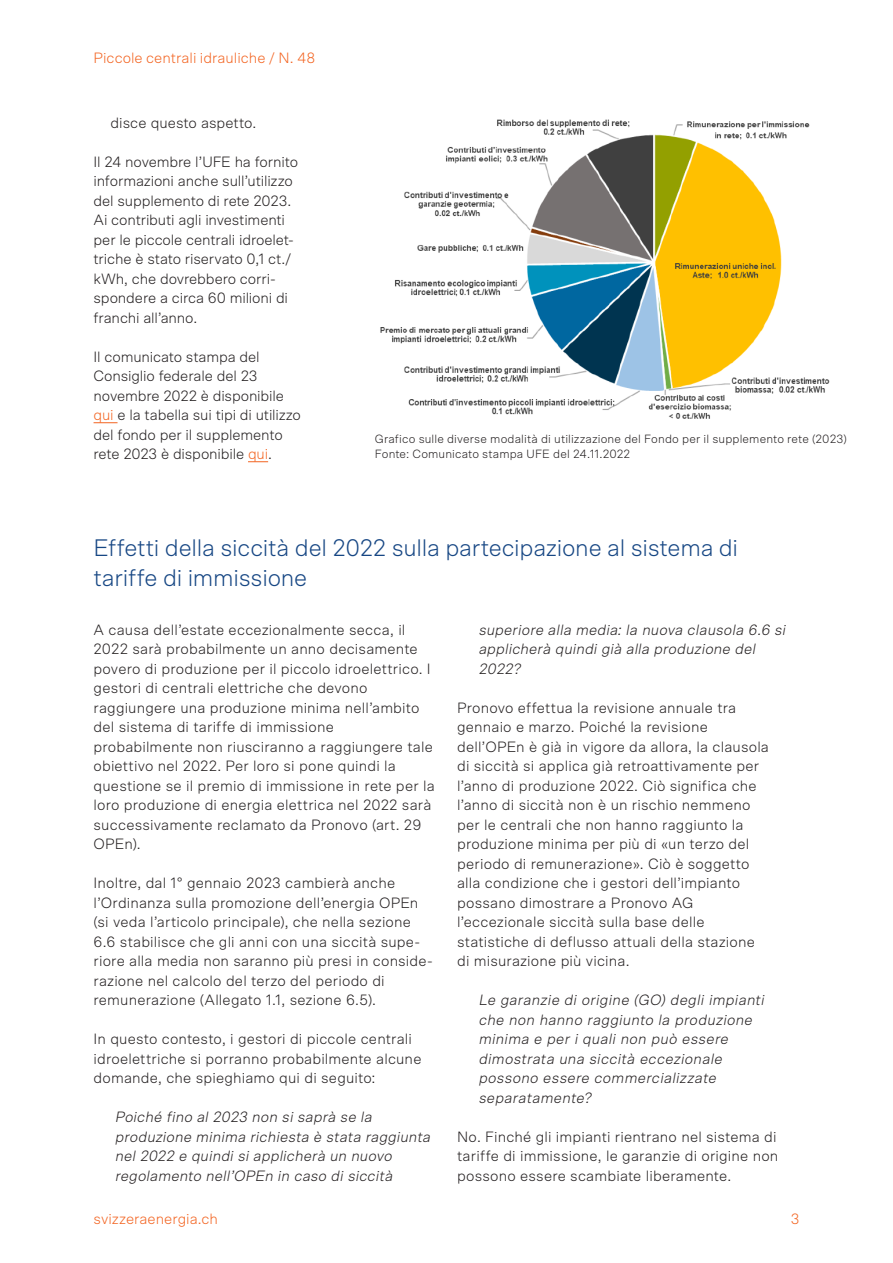
<style>
.page{position:relative;width:893px;height:1263px;background:#fff}
.page>*{position:absolute;margin:0;border:0;box-sizing:border-box;transform-origin:0 0}
.Heading_03{font:300 24px/30px "Scto Grotesk A";letter-spacing:-.01em;color:#174784}
.Fliesstext{font:300 15px/19.5px "Scto Grotesk A";letter-spacing:.01em;color:#231f20}
.Fliesstext-2{font:italic 300 15px/19.5px "Scto Grotesk A";color:#231f20}
.Fliesstext-3{font:300 15px/19.5px "Scto Grotesk A";letter-spacing:-.01em;color:#231f20}
.t1{font:300 15px "Scto Grotesk A";color:#f36421}
.Indent_01{font:300 15px "Scto Grotesk A";color:#231f20}
.Legende{font:300 12px "Scto Grotesk A";letter-spacing:.01em;color:#231f20}
.s1{color:#f36421}
</style>
<div class="page">
<svg style="left:94px;top:422px;width:24px;height:1px"></svg>
<svg style="left:248px;top:461px;width:20px;height:1px"></svg>
<img style="left:380px;top:119px;width:450px;height:300px">
<p class="t1" style="left:94px;top:49px;width:223px">Piccole centrali idrauliche / N. 48</p>
<p class="Indent_01" style="left:111px;top:114px;width:147px">disce questo aspetto.</p>
<p class="Fliesstext-3" style="left:94px;top:151px;width:206px">Il 24 novembre l’UFE ha fornito informazioni anche sull’utilizzo del supplemento di rete 2023.<br>Ai contributi agli investimenti per le piccole centrali idroelet&shy;triche è stato riservato 0,1 ct./ kWh, che dovrebbero corri&shy;spondere a circa 60 milioni di franchi all’anno.</p>
<p class="Fliesstext-3" style="left:94px;top:346px;width:209px">Il comunicato stampa del<br>Consiglio federale del 23 novembre 2022 è disponibile <span class="s1">qui</span> e la tabella sui tipi di utilizzo del fondo per il supplemento rete 2023 è disponibile <span class="s1">qui</span>.</p>
<p class="Legende" style="left:375px;top:431px;width:473px">Grafico sulle diverse modalità di utilizzazione del Fondo per il supplemento rete (2023)</p>
<p class="Legende" style="left:375px;top:446px;width:257px">Fonte: Comunicato stampa UFE del 24.11.2022</p>
<p class="Heading_03" style="left:94px;top:533px;width:646px">Effetti della siccità del 2022 sulla partecipazione al sistema di tariffe di immissione</p>
<p class="Fliesstext" style="left:94px;top:619px;width:343px">A causa dell’estate eccezionalmente secca, il 2022 sarà probabilmente un anno decisamente povero di produzione per il piccolo idroelettrico. I gestori di centrali elettriche che devono raggiungere una produzione minima nell’ambito del sistema di tariffe di immissione probabilmente non riusciranno a raggiungere tale obiettivo nel 2022. Per loro si pone quindi la questione se il premio di immissione in rete per la loro produzione di energia elettrica nel 2022 sarà successivamente reclamato da Pronovo (art. 29<br>OPEn).</p>
<p class="Fliesstext" style="left:94px;top:873px;width:341px">Inoltre, dal 1° gennaio 2023 cambierà anche l’Ordinanza sulla promozione dell’energia OPEn (si veda l’articolo principale), che nella sezione 6.6 stabilisce che gli anni con una siccità supe&shy;riore alla media non saranno più presi in conside&shy;razione nel calcolo del terzo del periodo di remunerazione (Allegato 1.1, sezione 6.5).</p>
<p class="Fliesstext" style="left:94px;top:1029px;width:329px">In questo contesto, i gestori di piccole centrali idroelettriche si porranno probabilmente alcune domande, che spieghiamo qui di seguito:</p>
<p class="Fliesstext-2" style="left:115px;top:1107px;width:320px">Poiché fino al 2023 non si saprà se la produzione minima richiesta è stata raggiunta nel 2022 e quindi si applicherà un nuovo regolamento nell’OPEn in caso di siccità</p>
<p class="Fliesstext-2" style="left:478px;top:619px;width:312px">superiore alla media: la nuova clausola 6.6 si applicherà quindi già alla produzione del<br>2022?</p>
<p class="Fliesstext" style="left:457px;top:697px;width:313px">Pronovo effettua la revisione annuale tra gennaio e marzo. Poiché la revisione dell’OPEn è già in vigore da allora, la clausola di siccità si applica già retroattivamente per l’anno di produzione 2022. Ciò significa che l’anno di siccità non è un rischio nemmeno per le centrali che non hanno raggiunto la produzione minima per più di «un terzo del periodo di remunerazione». Ciò è soggetto alla condizione che i gestori dell’impianto possano dimostrare a Pronovo AG l’eccezionale siccità sulla base delle statistiche di deflusso attuali della stazione di misurazione più vicina.</p>
<p class="Fliesstext-2" style="left:478px;top:990px;width:290px">Le garanzie di origine (GO) degli impianti che non hanno raggiunto la produzione minima e per i quali non può essere dimostrata una siccità eccezionale possono essere commercializzate separatamente?</p>
<p class="Fliesstext" style="left:457px;top:1126px;width:323px">No. Finché gli impianti rientrano nel sistema di tariffe di immissione, le garanzie di origine non possono essere scambiate liberamente.</p>
<p class="t1" style="left:94px;top:1210px;width:126px">svizzeraenergia.ch</p>
<p class="t1" style="left:791px;top:1210px;width:10px">3</p>
</div>
